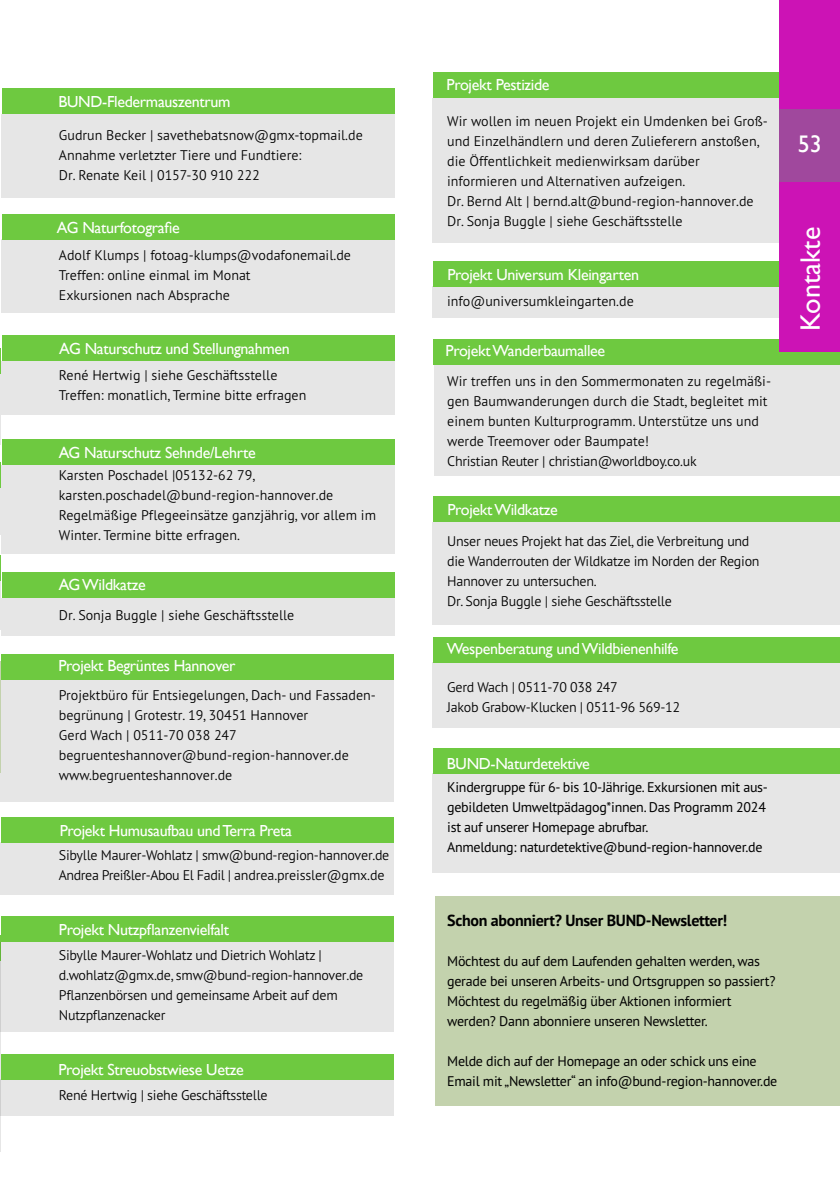
<style>
.page{position:relative;width:840px;height:1191px;background:#fff}
.page>*{position:absolute;margin:0;border:0;box-sizing:border-box;transform-origin:0 0}
.t1{font:28px "Gill Sans";color:#fff}
.t2{font:24px "Gill Sans";color:#fff}
.t3{font:16px "Gill Sans";letter-spacing:-.02em;color:#fff}
.t4{font:700 16px "PT Sans Pro";letter-spacing:-.02em;color:#000}
.t5{font:300 14px/20px "PT Sans Pro";color:#000}
.t6{font:300 14px/20px "PT Sans Pro";letter-spacing:-.02em;color:#000}
.t7{font:14px/20px "PT Sans Pro";letter-spacing:-.02em;color:#000}
</style>
<div class="page">
<div style="left:0;top:1079px;width:393px;height:36px;background:#e6e6e6"></div>
<div style="left:1px;top:1054px;width:392px;height:25px;background:#6ec940"></div>
<div style="left:0;top:679px;width:393px;height:122px;background:#e6e6e6"></div>
<div style="left:1px;top:654px;width:392px;height:25px;background:#6ec940"></div>
<div style="left:1px;top:598px;width:393px;height:38px;background:#e6e6e6"></div>
<div style="left:2px;top:572px;width:392px;height:26px;background:#6ec940"></div>
<div style="left:1px;top:114px;width:393px;height:83px;background:#e6e6e6"></div>
<div style="left:2px;top:88px;width:392px;height:26px;background:#6ec940"></div>
<div style="left:1px;top:239px;width:393px;height:74px;background:#e6e6e6"></div>
<div style="left:2px;top:214px;width:392px;height:25px;background:#6ec940"></div>
<div style="left:432px;top:286px;width:407px;height:31px;background:#e6e6e6"></div>
<div style="left:433px;top:261px;width:406px;height:25px;background:#6ec940"></div>
<div style="left:1px;top:361px;width:393px;height:54px;background:#e6e6e6"></div>
<div style="left:2px;top:335px;width:392px;height:26px;background:#6ec940"></div>
<div style="left:434px;top:364px;width:405px;height:112px;background:#e6e6e6"></div>
<div style="left:433px;top:339px;width:406px;height:25px;background:#6ec940"></div>
<div style="left:432px;top:98px;width:407px;height:144px;background:#e6e6e6"></div>
<div style="left:433px;top:72px;width:406px;height:26px;background:#6ec940"></div>
<div style="left:1px;top:465px;width:393px;height:88px;background:#e6e6e6"></div>
<div style="left:2px;top:439px;width:392px;height:26px;background:#6ec940"></div>
<div style="left:432px;top:662px;width:407px;height:66px;background:#e6e6e6"></div>
<div style="left:433px;top:637px;width:406px;height:25px;background:#6ec940"></div>
<hr style="left:0;top:487px;width:1px;height:47px;background:#000">
<svg style="left:0;top:462px;width:1px;height:25px"></svg>
<hr style="left:0;top:581px;width:1px;height:48px;background:#000">
<svg style="left:0;top:555px;width:1px;height:26px"></svg>
<hr style="left:0;top:374px;width:1px;height:70px;background:#000">
<svg style="left:0;top:349px;width:1px;height:25px"></svg>
<div style="left:778px;top:0;width:61px;height:352px;background:#cc13b5"></div>
<hr style="left:0;top:661px;width:1px;height:111px;background:#c3d2ad">
<hr style="left:0;top:960px;width:1px;height:191px;background:#000">
<div style="left:0;top:842px;width:393px;height:52px;background:#e6e6e6"></div>
<div style="left:1px;top:817px;width:392px;height:25px;background:#6ec940"></div>
<div style="left:0;top:942px;width:393px;height:90px;background:#e6e6e6"></div>
<div style="left:1px;top:916px;width:392px;height:26px;background:#6ec940"></div>
<div style="left:432px;top:522px;width:407px;height:102px;background:#e6e6e6"></div>
<div style="left:433px;top:496px;width:406px;height:26px;background:#6ec940"></div>
<div style="left:432px;top:773px;width:407px;height:100px;background:#e6e6e6"></div>
<div style="left:433px;top:748px;width:406px;height:25px;background:#6ec940"></div>
<div style="left:435px;top:897px;width:404px;height:209px;background:#c3d2ad"></div>
<div style="left:779px;top:109px;width:60px;height:72px;background:#a0489d"></div>
<p class="t3" style="left:59px;top:93px;width:173px">BUND-Fledermauszentrum</p>
<p class="t5" style="left:59px;top:124px;width:305px">Gudrun Becker | savethebatsnow@gmx-topmail.de<br>Annahme verletzter Tiere und Fundtiere:<br>Dr. Renate Keil | 0157-30 910 222</p>
<p class="t3" style="left:57px;top:218px;width:124px">AG Naturfotografie</p>
<p class="t5" style="left:59px;top:244px;width:293px">Adolf Klumps | fotoag-klumps@vodafonemail.de<br>Treffen: online einmal im Monat<br>Exkursionen nach Absprache</p>
<p class="t3" style="left:59px;top:339px;width:232px">AG Naturschutz und Stellungnahmen</p>
<p class="t5" style="left:59px;top:364px;width:249px">René Hertwig | siehe Geschäftsstelle<br>Treffen: monatlich, Termine bitte erfragen</p>
<p class="t3" style="left:59px;top:443px;width:198px">AG Naturschutz Sehnde/Lehrte</p>
<p class="t5" style="left:59px;top:464px;width:318px">Karsten Poschadel |05132-62 79, karsten.poschadel@bund-region-hannover.de Regelmäßige Pflegeeinsätze ganzjährig, vor allem im Winter. Termine bitte erfragen.</p>
<p class="t3" style="left:59px;top:575px;width:88px">AG Wildkatze</p>
<p class="t5" style="left:59px;top:605px;width:237px">Dr. Sonja Buggle | siehe Geschäftsstelle</p>
<p class="t3" style="left:58px;top:656px;width:178px">Projekt Begrüntes Hannover</p>
<p class="t5" style="left:59px;top:685px;width:318px">Projektbüro für Entsiegelungen, Dach- und Fassaden&shy;begrünung | Grotestr. 19, 30451 Hannover<br>Gerd Wach | 0511-70 038 247 begruenteshannover@bund-region-hannover.de www.begruenteshannover.de</p>
<p class="t3" style="left:60px;top:821px;width:234px">Projekt Humusaufbau und Terra Preta</p>
<p class="t6" style="left:59px;top:845px;width:332px">Sibylle Maurer-Wohlatz | smw@bund-region-hannover.de<br>Andrea Preißler-Abou El Fadil | andrea.preissler@gmx.de</p>
<p class="t3" style="left:59px;top:920px;width:171px">Projekt Nutzpflanzenvielfalt</p>
<p class="t6" style="left:59px;top:945px;width:306px">Sibylle Maurer-Wohlatz und Dietrich Wohlatz | d.wohlatz@gmx.de, smw@bund-region-hannover.de Pflanzenbörsen und gemeinsame Arbeit auf dem Nutzpflanzenacker</p>
<p class="t3" style="left:58px;top:1060px;width:187px">Projekt Streuobstwiese Uetze</p>
<p class="t6" style="left:59px;top:1085px;width:210px">René Hertwig | siehe Geschäftsstelle</p>
<p class="t3" style="left:446px;top:75px;width:104px">Projekt Pestizide</p>
<p class="t5" style="left:447px;top:110px;width:322px">Wir wollen im neuen Projekt ein Umdenken bei Groß&shy;und Einzelhändlern und deren Zulieferern anstoßen, die Öffentlichkeit medienwirksam darüber informieren und Alternativen aufzeigen.<br>Dr. Bernd Alt | bernd.alt@bund-region-hannover.de Dr. Sonja Buggle | siehe Geschäftsstelle</p>
<p class="t3" style="left:447px;top:265px;width:193px">Projekt Universum Kleingarten</p>
<p class="t5" style="left:447px;top:290px;width:188px">info@universumkleingarten.de</p>
<p class="t3" style="left:445px;top:341px;width:161px">Projekt Wanderbaumallee</p>
<p class="t5" style="left:447px;top:370px;width:325px">Wir treffen uns in den Sommermonaten zu regelmäßi&shy;gen Baumwanderungen durch die Stadt, begleitet mit einem bunten Kulturprogramm. Unterstütze uns und werde Treemover oder Baumpate!<br>Christian Reuter | christian@worldboy.co.uk</p>
<p class="t3" style="left:447px;top:500px;width:112px">Projekt Wildkatze</p>
<p class="t6" style="left:447px;top:530px;width:314px">Unser neues Projekt hat das Ziel, die Verbreitung und die Wanderrouten der Wildkatze im Norden der Region Hannover zu untersuchen.<br>Dr. Sonja Buggle | siehe Geschäftsstelle</p>
<p class="t3" style="left:446px;top:639px;width:233px">Wespenberatung und Wildbienenhilfe</p>
<p class="t6" style="left:447px;top:676px;width:234px">Gerd Wach | 0511-70 038 247<br>Jakob Grabow-Klucken | 0511-96 569-12</p>
<p class="t3" style="left:446px;top:754px;width:144px">BUND-Naturdetektive</p>
<p class="t7" style="left:447px;top:776px;width:322px">Kindergruppe für 6- bis 10-Jährige. Exkursionen mit aus&shy;gebildeten Umweltpädagog*innen. Das Programm 2024 ist auf unserer Homepage abrufbar.<br>Anmeldung: naturdetektive@bund-region-hannover.de</p>
<h2 class="t2" style="left:797px;top:129px;width:25px">53</h2>
<h1 class="t1" style="left:793px;top:331px;width:105px;rotate:-90deg">Kontakte</h1>
<p class="t4" style="left:447px;top:909px;width:281px">Schon abonniert? Unser BUND-Newsletter!</p>
<p class="t7" style="left:447px;top:950px;width:329px">Möchtest du auf dem Laufenden gehalten werden, was gerade bei unseren Arbeits- und Ortsgruppen so passiert?<br>Möchtest du regelmäßig über Aktionen informiert werden? Dann abonniere unseren Newsletter.</p>
<p class="t7" style="left:447px;top:1050px;width:331px">Melde dich auf der Homepage an oder schick uns eine<br>Email mit „Newsletter“ an info@bund-region-hannover.de</p>
</div>
